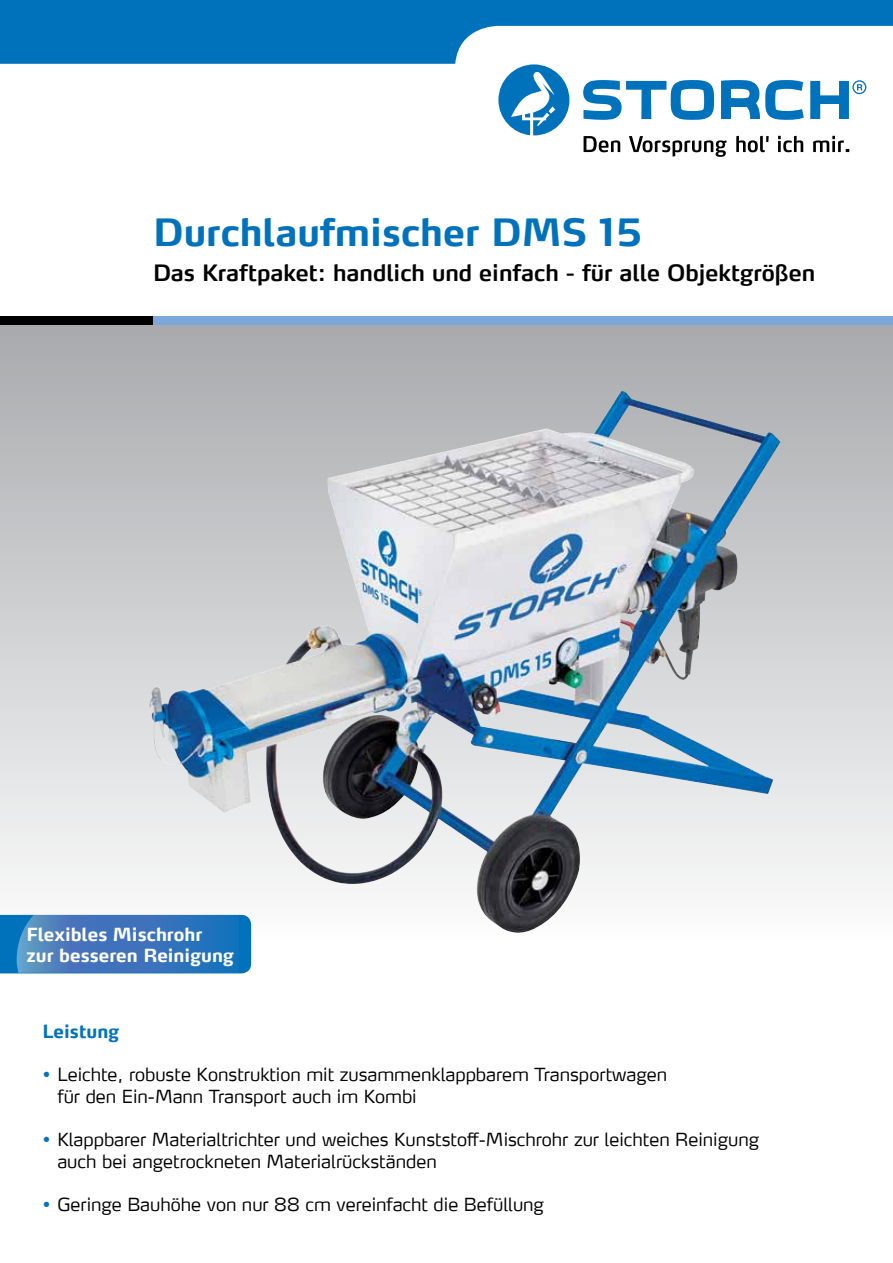
<style>
.page{position:relative;width:893px;height:1263px;background:#fff}
.page>*{position:absolute;margin:0;border:0;box-sizing:border-box;transform-origin:0 0}
.t1{font:700 37.5px "Max LF";color:#0072bc}
.t2{font:600 22.5px "Max LF";color:#000}
.t3{font:300 18px/21.6px "Max LF";color:#000}
.t4{font:700 18px/21px "Max LF";color:#fff}
.t5{font:700 18px "Max LF";color:#0072bc}
.s1{color:#0072bc}
</style>
<div class="page">
<svg style="left:0;top:0;width:893px;height:64px;fill:#0072bc"></svg>
<svg style="left:583px;top:80px;width:131px;height:40px"></svg>
<svg style="left:721px;top:80px;width:83px;height:40px"></svg>
<svg style="left:810px;top:81px;width:39px;height:38px"></svg>
<svg style="left:857px;top:84px;width:5px;height:6px"></svg>
<div style="left:852px;top:80px;width:14px;height:14px;border:1px solid #0072bc;border-radius:50%"></div>
<svg style="left:498px;top:64px;width:71px;height:71px"></svg>
<svg style="left:584px;top:136px;width:36px;height:16px"></svg>
<svg style="left:629px;top:136px;width:98px;height:21px"></svg>
<svg style="left:736px;top:136px;width:33px;height:16px"></svg>
<svg style="left:778px;top:136px;width:25px;height:16px"></svg>
<svg style="left:813px;top:136px;width:36px;height:16px"></svg>
<div style="left:0;top:317px;width:893px;height:636px;background:linear-gradient(to bottom,#a6a8ab,#fefefe)"></div>
<div style="left:0;top:316px;width:153px;height:8px;background:#000"></div>
<div style="left:153px;top:316px;width:740px;height:8px;background:#7da7d8"></div>
<img style="left:148px;top:392px;width:625px;height:545px">
<svg style="left:0;top:915px;width:251px;height:58px"></svg>
<h1 class="t1" style="left:153px;top:209px;width:491px">Durchlaufmischer DMS 15</h1>
<p class="t2" style="left:153px;top:258px;width:664px">Das Kraftpaket: handlich und einfach - für alle Objektgrößen</p>
<p class="t4" style="left:27px;top:924px;width:209px">Flexibles Mischrohr<br>zur besseren Reinigung</p>
<p class="t5" style="left:43px;top:1020px;width:78px">Leistung</p>
<p class="t3" style="left:57px;top:1063px;width:611px;text-indent:-15px"><span class="s1">•</span> Leichte, robuste Konstruktion mit zusammenklappbarem Transportwagen für den Ein-Mann Transport auch im Kombi</p>
<p class="t3" style="left:57px;top:1128px;width:703px;text-indent:-15px"><span class="s1">•</span> Klappbarer Materialtrichter und weiches Kunststoff-Mischrohr zur leichten Reinigung auch bei angetrockneten Materialrückständen</p>
<p class="t3" style="left:43px;top:1193px;width:503px"><span class="s1">•</span> Geringe Bauhöhe von nur 88 cm vereinfacht die Befüllung</p>
</div>
